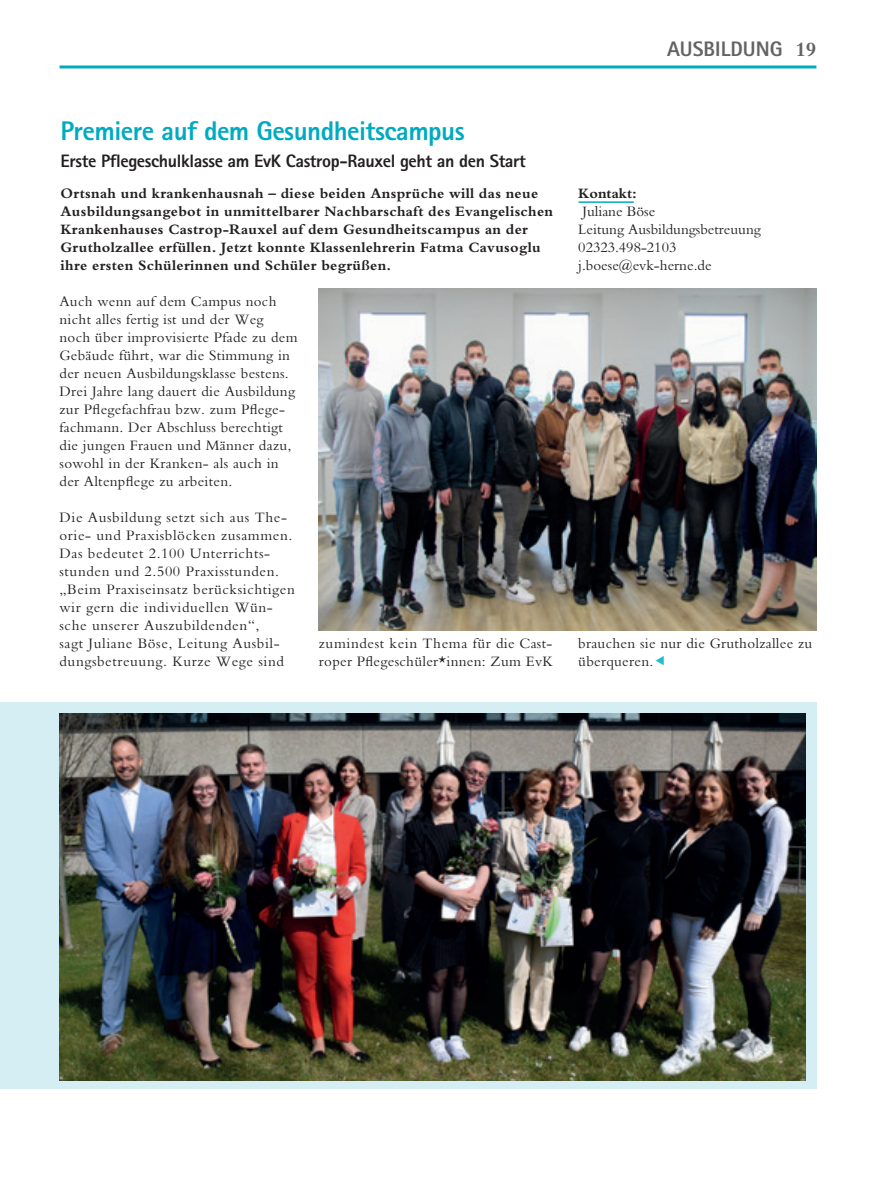
<style>
.page{position:relative;width:893px;height:1191px;background:#fff}
.page>*{position:absolute;margin:0;border:0;box-sizing:border-box;transform-origin:0 0}
.t1{font:800 27px "Rotis Sans Serif";letter-spacing:-.02em;color:#00abc1}
.t2{font:800 21px "Rotis Sans Serif";color:#636366}
.t3{font:700 21px "M Bembo";color:#636366}
.t4{font:800 18px "Rotis Sans Serif";letter-spacing:-.02em;color:#231f20}
.t5{font:15px/18px "M Bembo";letter-spacing:.02em;color:#231f20}
.t6{font:700 15px/18px "M Bembo";letter-spacing:.02em;color:#231f20}
.t7{font:15px/18px "M Bembo";letter-spacing:.04em;color:#231f20}
.t8{font:15px "M Bembo";color:#231f20}
.t9{font:700 15px "M Bembo";color:#231f20}
</style>
<div class="page">
<hr style="left:60px;top:65px;width:756px;height:3px;background:#00abc1">
<hr style="left:578px;top:201px;width:56px;height:2px;background:#00abc1">
<img style="left:319px;top:288px;width:497px;height:342px">
<div style="left:0;top:702px;width:816px;height:387px;background:#d5eef3"></div>
<img style="left:60px;top:713px;width:746px;height:367px">
<p class="t2" style="left:667px;top:36px;width:117px">AUSBILDUNG</p>
<p class="t3" style="left:795px;top:38px;width:22px">19</p>
<p class="t1" style="left:61px;top:114px;width:406px">Premiere auf dem Gesundheitscampus</p>
<p class="t4" style="left:61px;top:150px;width:467px">Erste Pflegeschulklasse am EvK Castrop-Rauxel geht an den Start</p>
<p class="t6" style="left:61px;top:184px;width:494px">Ortsnah und krankenhausnah – diese beiden Ansprüche will das neue Ausbildungsangebot in unmittelbarer Nachbarschaft des Evangelischen Krankenhauses Castrop-Rauxel auf dem Gesundheitscampus an der Grutholzallee erfüllen. Jetzt konnte Klassenlehrerin Fatma Cavusoglu ihre ersten Schülerinnen und Schüler begrüßen.</p>
<p class="t5" style="left:60px;top:292px;width:240px">Auch wenn auf dem Campus noch nicht alles fertig ist und der Weg noch über improvisierte Pfade zu dem Gebäude führt, war die Stimmung in der neuen Ausbildungsklasse bestens.<br>Drei Jahre lang dauert die Ausbildung zur Pflegefachfrau bzw. zum Pflege&shy;fachmann. Der Abschluss berechtigt die jungen Frauen und Männer dazu, sowohl in der Kranken- als auch in der Altenpflege zu arbeiten.</p>
<p class="t7" style="left:60px;top:508px;width:237px">Die Ausbildung setzt sich aus The&shy;orie- und Praxisblöcken zusammen.<br>Das bedeutet 2.100 Unterrichts&shy;stunden und 2.500 Praxisstunden. „Beim Praxiseinsatz berücksichtigen wir gern die individuellen Wün&shy;sche unserer Auszubildenden“,<br>sagt Juliane Böse, Leitung Ausbil&shy;dungsbetreuung. Kurze Wege sind</p>
<p class="t9" style="left:578px;top:185px;width:60px">Kontakt:</p>
<p class="t8" style="left:582px;top:203px;width:74px">Juliane Böse</p>
<p class="t8" style="left:578px;top:221px;width:184px">Leitung Ausbildungsbetreuung</p>
<p class="t8" style="left:578px;top:239px;width:100px">02323.498-2103</p>
<p class="t8" style="left:578px;top:257px;width:135px">j.boese@evk-herne.de</p>
<p class="t5" style="left:319px;top:634px;width:236px">zumindest kein Thema für die Cast&shy;roper Pflegeschüler*innen: Zum EvK</p>
<p class="t5" style="left:578px;top:634px;width:235px">brauchen sie nur die Grutholzallee zu überqueren.</p>
</div>
